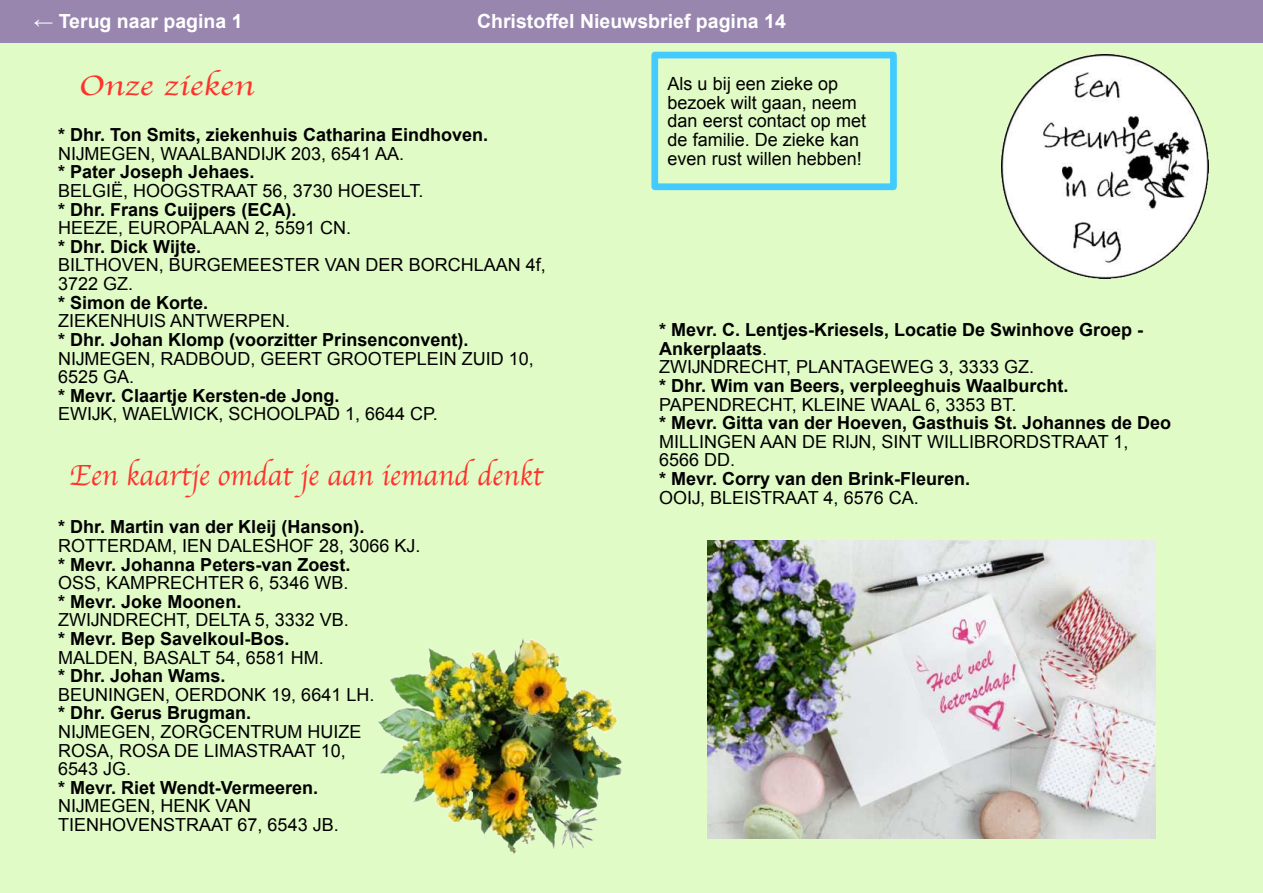
<style>
.page{position:relative;width:1263px;height:893px;background:#e1fbc7}
.page>*{position:absolute;margin:0;border:0;box-sizing:border-box;transform-origin:0 0}
.t1{font:30.45px "Apple Chancery";color:#ff322c;scale:.94 1}
.t2{font:29.25px "Apple Chancery";color:#ff322c;scale:1.25 1}
.t3{font:700 19.5px "Arial";color:#fff}
.t4{font:18.15px/18.6px "Arial";color:#000}
.t5{font:18px/18.6px "Arial";color:#000}
.t6{font:700 18px/18.6px "Arial";color:#000}
.s1{font-weight:400}
</style>
<div class="page">
<div style="left:0;top:0;width:1263px;height:43px;background:#9886af"></div>
<img style="left:379px;top:637px;width:243px;height:216px">
<div style="left:651px;top:52px;width:246px;height:138px;border:7px solid #43cbff"></div>
<img style="left:1001px;top:54px;width:208px;height:225px">
<img style="left:708px;top:540px;width:448px;height:299px">
<p class="t3" style="left:34px;top:8px;width:210px">← Terug naar pagina 1</p>
<p class="t3" style="left:477px;top:8px;width:310px">Christoffel Nieuwsbrief pagina 14</p>
<h2 class="t2" style="left:79px;top:62px;width:142px">Onze zieken</h2>
<p class="t6" style="left:58px;top:126px;width:431px">* Dhr. Ton Smits, ziekenhuis Catharina Eindhoven.</p>
<p class="t5" style="left:58px;top:144px;width:347px">NĲMEGEN, WAALBANDĲK 203, 6541 AA.</p>
<p class="t6" style="left:58px;top:163px;width:198px">* Pater Joseph Jehaes.</p>
<p class="t5" style="left:58px;top:182px;width:367px">BELGIË, HOOGSTRAAT 56, 3730 HOESELT.</p>
<p class="t6" style="left:58px;top:201px;width:240px">* Dhr. Frans Cuĳpers (ECA).</p>
<p class="t5" style="left:58px;top:219px;width:294px">HEEZE, EUROPALAAN 2, 5591 CN.</p>
<p class="t6" style="left:58px;top:238px;width:145px">* Dhr. Dick Wĳte.</p>
<p class="t5" style="left:58px;top:256px;width:489px">BILTHOVEN, BURGEMEESTER VAN DER BORCHLAAN 4f,<br>3722 GZ.</p>
<p class="t6" style="left:58px;top:294px;width:152px">* Simon de Korte.</p>
<p class="t5" style="left:58px;top:312px;width:234px">ZIEKENHUIS ANTWERPEN.</p>
<p class="t6" style="left:58px;top:331px;width:412px">* Dhr. Johan Klomp (voorzitter Prinsenconvent).</p>
<p class="t5" style="left:58px;top:349px;width:477px">NĲMEGEN, RADBOUD, GEERT GROOTEPLEIN ZUID 10,<br>6525 GA.</p>
<p class="t6" style="left:58px;top:387px;width:283px">* Mevr. Claartje Kersten-de Jong.</p>
<p class="t5" style="left:58px;top:405px;width:381px">EWĲK, WAELWICK, SCHOOLPAD 1, 6644 CP.</p>
<h1 class="t1" style="left:70px;top:451px;width:505px">Een kaartje omdat je aan iemand denkt</h1>
<p class="t6" style="left:58px;top:518px;width:308px">* Dhr. Martin van der Kleĳ (Hanson).</p>
<p class="t5" style="left:58px;top:536px;width:364px">ROTTERDAM, IEN DALESHOF 28, 3066 KJ.</p>
<p class="t6" style="left:58px;top:555px;width:294px">* Mevr. Johanna Peters-van Zoest.</p>
<p class="t5" style="left:58px;top:574px;width:292px">OSS, KAMPRECHTER 6, 5346 WB.</p>
<p class="t6" style="left:58px;top:593px;width:185px">* Mevr. Joke Moonen.</p>
<p class="t5" style="left:58px;top:611px;width:292px">ZWĲNDRECHT, DELTA 5, 3332 VB.</p>
<p class="t6" style="left:58px;top:630px;width:233px">* Mevr. Bep Savelkoul-Bos.</p>
<p class="t5" style="left:58px;top:648px;width:267px">MALDEN, BASALT 54, 6581 HM.</p>
<p class="t6" style="left:58px;top:667px;width:169px">* Dhr. Johan Wams.</p>
<p class="t5" style="left:58px;top:685px;width:318px">BEUNINGEN, OERDONK 19, 6641 LH.</p>
<p class="t6" style="left:58px;top:704px;width:195px">* Dhr. Gerus Brugman.</p>
<p class="t5" style="left:58px;top:722px;width:305px">NĲMEGEN, ZORGCENTRUM HUIZE<br>ROSA, ROSA DE LIMASTRAAT 10,<br>6543 JG.</p>
<p class="t6" style="left:58px;top:779px;width:261px">* Mevr. Riet Wendt-Vermeeren.</p>
<p class="t5" style="left:58px;top:797px;width:282px">NĲMEGEN, HENK VAN<br>TIENHOVENSTRAAT 67, 6543 JB.</p>
<p class="t4" style="left:667px;top:75px;width:200px">Als u bĳ een zieke op bezoek wilt gaan, neem dan eerst contact op met de familie. De zieke kan even rust willen hebben!</p>
<p class="t6" style="left:659px;top:321px;width:486px">* Mevr. C. Lentjes-Kriesels, Locatie De Swinhove Groep -<br>Ankerplaats<span class="s1">.<br>ZWĲNDRECHT, PLANTAGEWEG 3, 3333 GZ.</span></p>
<p class="t6" style="left:659px;top:377px;width:411px">* Dhr. Wim van Beers, verpleeghuis Waalburcht.</p>
<p class="t5" style="left:659px;top:395px;width:359px">PAPENDRECHT, KLEINE WAAL 6, 3353 BT.</p>
<p class="t6" style="left:659px;top:414px;width:514px">* Mevr. Gitta van der Hoeven, Gasthuis St. Johannes de Deo</p>
<p class="t5" style="left:659px;top:432px;width:471px">MILLINGEN AAN DE RĲN, SINT WILLIBRORDSTRAAT 1,<br>6566 DD.</p>
<p class="t6" style="left:659px;top:470px;width:313px">* Mevr. Corry van den Brink-Fleuren.</p>
<p class="t5" style="left:659px;top:488px;width:261px">OOĲ, BLEISTRAAT 4, 6576 CA.</p>
</div>
